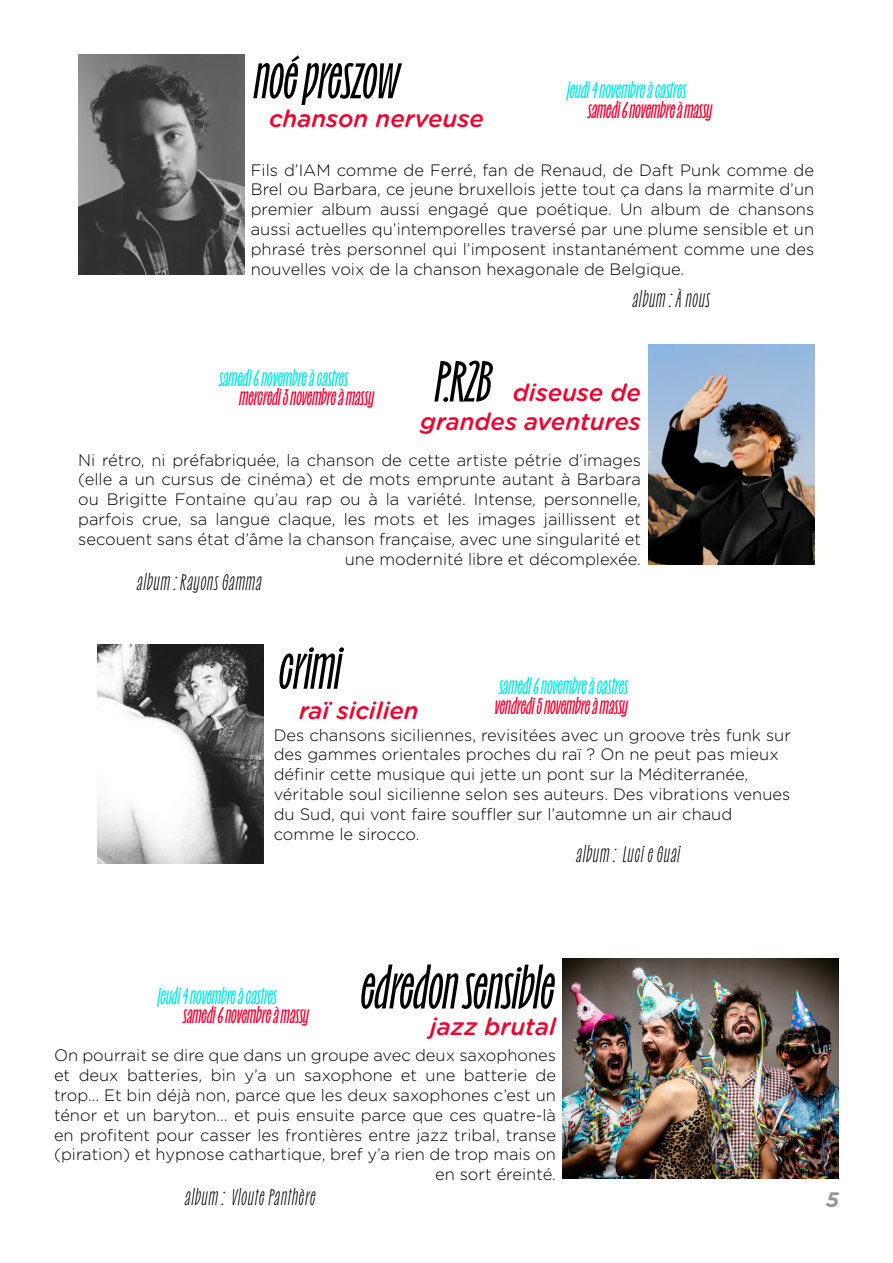
<style>
.page{position:relative;width:893px;height:1263px;background:#fff}
.page>*{position:absolute;margin:0;border:0;box-sizing:border-box;transform-origin:0 0}
.t1{font:italic 700 54px "Irregardless";color:#000}
.t2{font:italic 500 24px/28.8px "Gotham Rounded";color:#f0002d;text-align:right}
.t3{font:italic 700 21px "Irregardless";color:#00e9e3}
.t4{font:italic 700 21px "Irregardless";color:#f0002d}
.t5{font:italic 21px "Irregardless";letter-spacing:.05em;color:#000}
.t6{font:italic 700 21px "Gotham Rounded";color:#939598}
.t7{font:300 16.5px/19.8px "Gotham Rounded";color:#000;text-align:right}
</style>
<div class="page">
<img style="left:79px;top:55px;width:166px;height:220px">
<img style="left:649px;top:345px;width:166px;height:220px">
<img style="left:562px;top:958px;width:277px;height:220px">
<img style="left:98px;top:644px;width:166px;height:219px">
<h1 class="t1" style="left:253px;top:43px;width:148px">noé preszow</h1>
<p class="t3" style="left:566px;top:77px;width:121px">jeudi 4 novembre à castres</p>
<p class="t4" style="left:587px;top:96px;width:126px">samedi 6 novembre à massy</p>
<h2 class="t2" style="left:269px;top:103px;width:216px">chanson nerveuse</h2>
<p class="t7" style="left:251px;top:159px;width:565px;text-align:justify">Fils d’IAM comme de Ferré, fan de Renaud, de Daft Punk comme de Brel ou Barbara, ce jeune bruxellois jette tout ça dans la marmite d’un premier album aussi engagé que poétique. Un album de chansons aussi actuelles qu’intemporelles traversé par une plume sensible et un phrasé très personnel qui l’imposent instantanément comme une des nouvelles voix de la chanson hexagonale de Belgique.</p>
<p class="t3" style="left:218px;top:365px;width:131px">samedi 6 novembre à castres</p>
<p class="t4" style="left:239px;top:384px;width:136px">mercredi 3 novembre à massy</p>
<p class="t5" style="left:632px;top:286px;width:79px">album : À nous</p>
<h1 class="t1" style="left:434px;top:347px;width:58px">P.R2B</h1>
<h2 class="t2" style="left:420px;top:377px;width:222px">diseuse de grandes aventures</h2>
<p class="t7" style="left:78px;top:449px;width:564px">Ni rétro, ni préfabriquée, la chanson de cette artiste pétrie d’images (elle a un cursus de cinéma) et de mots emprunte autant à Barbara ou Brigitte Fontaine qu’au rap ou à la variété. Intense, personnelle, parfois crue, sa langue claque, les mots et les images jaillissent et secouent sans état d’âme la chanson française, avec une singularité et une modernité libre et décomplexée.</p>
<p class="t5" style="left:137px;top:569px;width:126px">album : Rayons Gamma</p>
<h1 class="t1" style="left:277px;top:634px;width:64px">crimi</h1>
<h2 class="t2" style="left:299px;top:695px;width:121px">raï sicilien</h2>
<p class="t7" style="left:274px;top:724px;width:519px;text-align:left">Des chansons siciliennes, revisitées avec un groove très funk sur des gammes orientales proches du raï ? On ne peut pas mieux définir cette musique qui jette un pont sur la Méditerranée, véritable soul sicilienne selon ses auteurs. Des vibrations venues du Sud, qui vont faire souffler sur l’automne un air chaud comme le sirocco.</p>
<p class="t3" style="left:498px;top:673px;width:131px">samedi 6 novembre à castres</p>
<p class="t4" style="left:494px;top:692px;width:135px">vendredi 5 novembre à massy</p>
<p class="t5" style="left:576px;top:841px;width:105px">album : Luci e Guai</p>
<p class="t3" style="left:157px;top:982px;width:121px">jeudi 4 novembre à castres</p>
<p class="t4" style="left:183px;top:1002px;width:127px">samedi 6 novembre à massy</p>
<h1 class="t1" style="left:359px;top:954px;width:195px">edredon sensible</h1>
<h2 class="t2" style="left:430px;top:1011px;width:128px">jazz brutal</h2>
<p class="t7" style="left:54px;top:1045px;width:503px">On pourrait se dire que dans un groupe avec deux saxophones et deux batteries, bin y’a un saxophone et une batterie de trop… Et bin déjà non, parce que les deux saxophones c’est un ténor et un baryton… et puis ensuite parce que ces quatre-là en profitent pour casser les frontières entre jazz tribal, transe (piration) et hypnose cathartique, bref y’a rien de trop mais on en sort éreinté.</p>
<p class="t5" style="left:185px;top:1184px;width:132px">album : Vloute Panthère</p>
<p class="t6" style="left:826px;top:1184px;width:14px">5</p>
</div>
